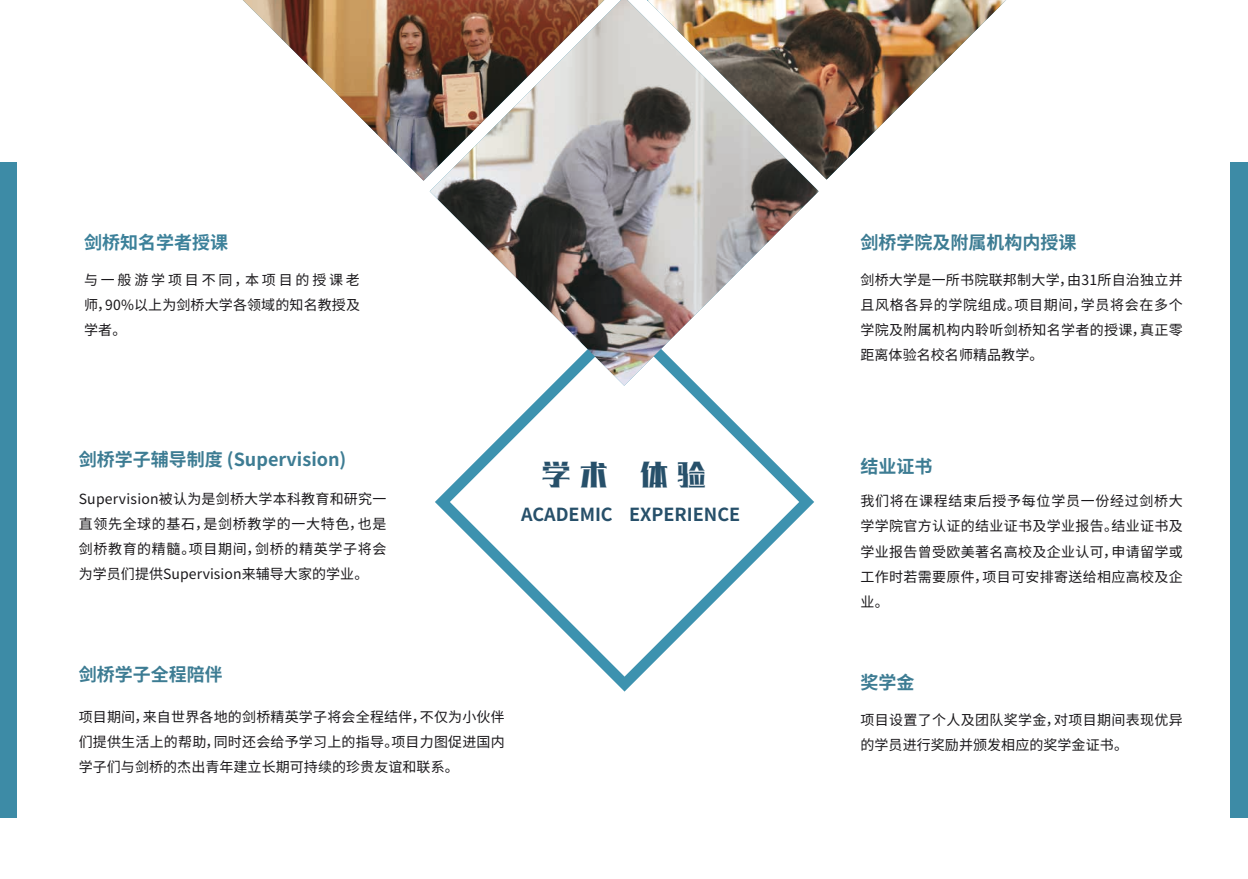
<style>
.page{position:relative;width:1248px;height:879px;background:#fff}
.page>*{position:absolute;margin:0;border:0;box-sizing:border-box;transform-origin:0 0}
.t1{font:30px "MF Yi Hei Noncommercial";color:#27506a}
.t2{font:700 18px "Source Han Sans CN";color:#3d7c93}
.t3{font:700 18px "Source Han Sans CN";color:#27506a}
.t4{font:700 18px "Source Han Sans CN";color:#3c819a}
.t5{font:14px/25px "Source Han Sans CN";letter-spacing:.025em;color:#1a181b;text-align:justify}
</style>
<div class="page">
<svg style="left:435px;top:487px;width:379px;height:204px"></svg>
<svg style="left:450px;top:386px;width:349px;height:290px"></svg>
<img style="left:429px;top:0;width:389px;height:386px">
<img style="left:648px;top:0;width:358px;height:180px">
<img style="left:243px;top:0;width:361px;height:181px">
<div style="left:0;top:162px;width:17px;height:656px;background:#3d8ba6"></div>
<div style="left:1230px;top:162px;width:17px;height:656px;background:#3d8ba6"></div>
<p class="t4" style="left:84px;top:232px;width:146px">剑桥知名学者授课</p>
<p class="t5" style="left:84px;top:267px;width:277px">与一般游学项目不同，本项目的授课老师，90%以上为剑桥大学各领域的知名教授及学者。</p>
<p class="t2" style="left:79px;top:449px;width:269px">剑桥学子辅导制度 (Supervision)</p>
<p class="t5" style="left:79px;top:487px;width:309px">Supervision被认为是剑桥大学本科教育和研究一直领先全球的基石，是剑桥教学的一大特色，也是剑桥教育的精髓。项目期间，剑桥的精英学子将会为学员们提供Supervision来辅导大家的学业。</p>
<h1 class="t1" style="left:541px;top:459px;width:166px">学 术 体 验</h1>
<p class="t3" style="left:521px;top:505px;width:221px">ACADEMIC EXPERIENCE</p>
<p class="t2" style="left:79px;top:664px;width:146px">剑桥学子全程陪伴</p>
<p class="t5" style="left:79px;top:705px;width:427px">项目期间，来自世界各地的剑桥精英学子将会全程结伴，不仅为小伙伴们提供生活上的帮助，同时还会给予学习上的指导。项目力图促进国内学子们与剑桥的杰出青年建立长期可持续的珍贵友谊和联系。</p>
<p class="t2" style="left:860px;top:232px;width:217px">剑桥学院及附属机构内授课</p>
<p class="t5" style="left:860px;top:267px;width:324px">剑桥大学是一所书院联邦制大学，由31所自治独立并且风格各异的学院组成。项目期间，学员将会在多个学院及附属机构内聆听剑桥知名学者的授课，真正零距离体验名校名师精品教学。</p>
<p class="t2" style="left:860px;top:456px;width:73px">结业证书</p>
<p class="t5" style="left:860px;top:489px;width:324px">我们将在课程结束后授予每位学员一份经过剑桥大学学院官方认证的结业证书及学业报告。结业证书及学业报告曾受欧美著名高校及企业认可，申请留学或工作时若需要原件，项目可安排寄送给相应高校及企业。</p>
<p class="t2" style="left:860px;top:672px;width:55px">奖学金</p>
<p class="t5" style="left:860px;top:708px;width:324px">项目设置了个人及团队奖学金，对项目期间表现优异的学员进行奖励并颁发相应的奖学金证书。</p>
</div>
